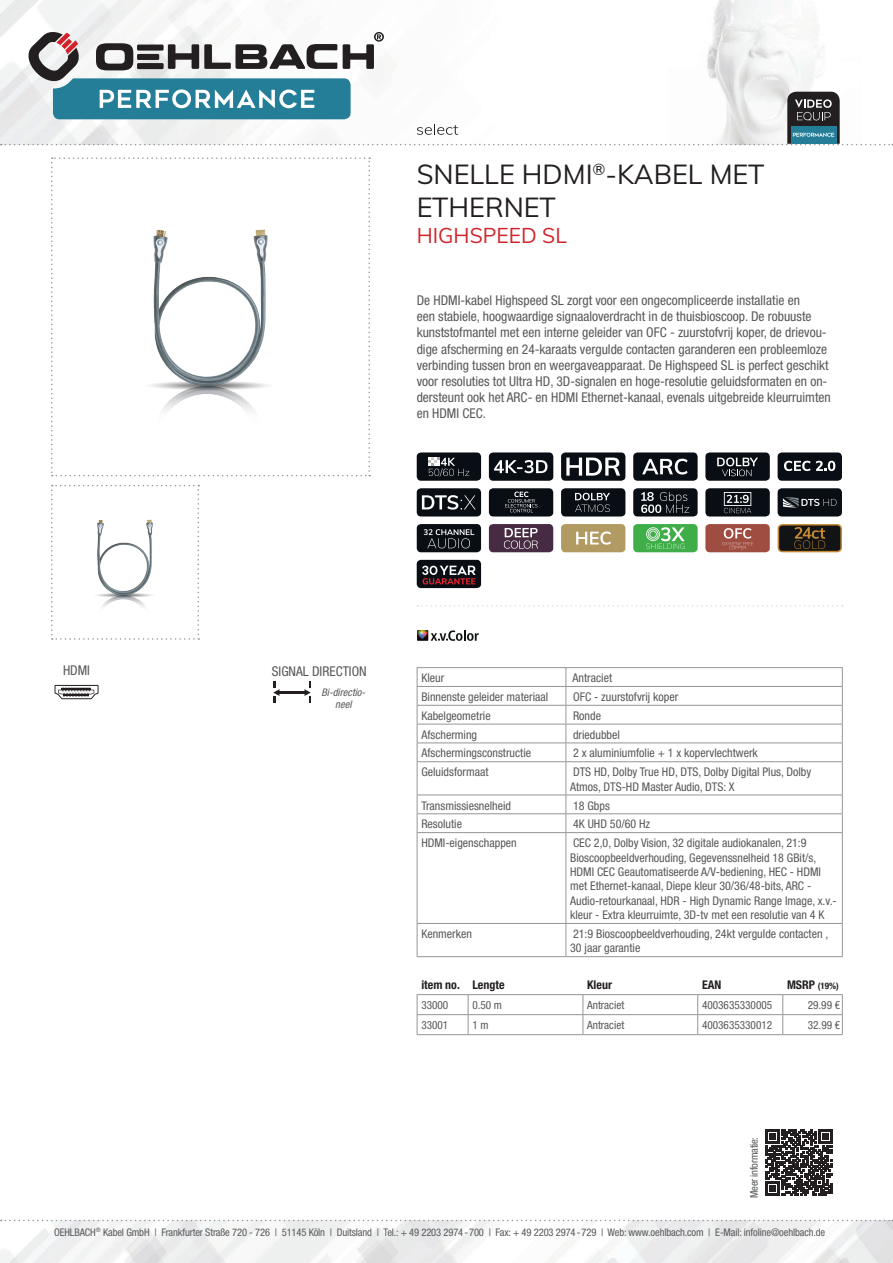
<style>
.page{position:relative;width:893px;height:1263px;background:#fff}
.page>*{position:absolute;margin:0;border:0;box-sizing:border-box;transform-origin:0 0}
.t1{font:27px/32.4px "Muli";color:#231f20}
.t2{font:21px "Muli";color:#d1232a}
.t3{font:condensed 13.5px/16.2px "Helvetica Neue LTW1 G";color:#57585a}
.t4{font:condensed 12px/14.4px "Helvetica Neue LTW1 G";color:#57585a}
.t5{font:700 condensed 12px "Helvetica Neue LTW1 G";color:#231f20}
.t6{font:condensed 11.25px "Helvetica Neue LTW1 G";color:#57585a}
.t7{font:condensed 10.5px "Helvetica Neue LTW1 G";letter-spacing:-.01em;color:#57585a}
.t8{font:italic condensed 10.5px/12.6px "Helvetica Neue LTW1 G";color:#57585a;text-align:center}
.t9{font:700 condensed 9px "Helvetica Neue LTW1 G";color:#231f20}
.s1{font-size:12px}
</style>
<div class="page">
<img style="left:0;top:1220px;width:893px;height:43px">
<img style="left:0;top:0;width:818px;height:145px">
<svg style="left:1px;top:1220px;width:892px;height:1px"></svg>
<svg style="left:51px;top:157px;width:319px;height:319px"></svg>
<svg style="left:51px;top:485px;width:148px;height:155px"></svg>
<div style="left:417px;top:452px;width:64px;height:29px;background:#090e15;border-radius:4px"></div>
<svg style="left:428px;top:458px;width:41px;height:18px"></svg>
<div style="left:417px;top:488px;width:64px;height:28px;background:#090e15;border-radius:4px"></div>
<svg style="left:422px;top:495px;width:54px;height:15px"></svg>
<div style="left:417px;top:524px;width:64px;height:28px;background:#090e15;border-radius:4px"></div>
<svg style="left:424px;top:529px;width:50px;height:19px"></svg>
<div style="left:417px;top:560px;width:64px;height:28px;background:#090e15;border-radius:4px"></div>
<svg style="left:422px;top:566px;width:54px;height:18px"></svg>
<svg style="left:417px;top:630px;width:62px;height:11px"></svg>
<div style="left:489px;top:452px;width:64px;height:29px;background:#090e15;border-radius:4px"></div>
<svg style="left:494px;top:460px;width:53px;height:13px"></svg>
<div style="left:489px;top:488px;width:64px;height:28px;background:#090e15;border-radius:4px"></div>
<svg style="left:505px;top:492px;width:33px;height:20px"></svg>
<div style="left:489px;top:524px;width:64px;height:28px;background:#462b42;border-radius:4px"></div>
<svg style="left:504px;top:528px;width:34px;height:21px"></svg>
<div style="left:561px;top:452px;width:64px;height:29px;background:#090e15;border-radius:4px"></div>
<svg style="left:566px;top:458px;width:54px;height:18px"></svg>
<div style="left:561px;top:488px;width:64px;height:28px;background:#090e15;border-radius:4px"></div>
<svg style="left:575px;top:493px;width:35px;height:19px"></svg>
<div style="left:561px;top:524px;width:64px;height:28px;background:#b29a63;border-radius:4px"></div>
<svg style="left:576px;top:531px;width:35px;height:14px"></svg>
<div style="left:633px;top:452px;width:65px;height:29px;background:#090e15;border-radius:4px"></div>
<svg style="left:642px;top:459px;width:46px;height:15px"></svg>
<div style="left:633px;top:488px;width:65px;height:28px;background:#090e15;border-radius:4px"></div>
<svg style="left:641px;top:492px;width:48px;height:21px"></svg>
<div style="left:633px;top:524px;width:65px;height:28px;background:#3fae49;border-radius:4px"></div>
<svg style="left:646px;top:527px;width:39px;height:22px"></svg>
<div style="left:705px;top:452px;width:65px;height:29px;background:#090e15;border-radius:4px"></div>
<svg style="left:717px;top:457px;width:41px;height:19px"></svg>
<div style="left:705px;top:488px;width:65px;height:28px;background:#090e15;border-radius:4px"></div>
<svg style="left:724px;top:492px;width:27px;height:21px"></svg>
<div style="left:705px;top:524px;width:65px;height:28px;background:#a04d41;border-radius:4px"></div>
<svg style="left:722px;top:528px;width:31px;height:21px"></svg>
<div style="left:778px;top:452px;width:64px;height:29px;background:#090e15;border-radius:4px"></div>
<svg style="left:784px;top:461px;width:51px;height:10px"></svg>
<div style="left:778px;top:488px;width:64px;height:28px;background:#090e15;border-radius:4px"></div>
<svg style="left:783px;top:497px;width:53px;height:11px"></svg>
<svg style="left:778px;top:524px;width:64px;height:28px;background:#3d311e"></svg>
<svg style="left:55px;top:685px;width:44px;height:14px"></svg>
<hr style="left:279px;top:691px;width:26px;height:3px;background:#231f20">
<svg style="left:273px;top:681px;width:6px;height:22px"></svg>
<svg style="left:304px;top:681px;width:7px;height:22px"></svg>
<svg style="left:417px;top:605px;width:426px;height:2px"></svg>
<svg style="left:766px;top:1129px;width:66px;height:67px"></svg>
<svg style="left:1px;top:31px;width:892px;height:114px"></svg>
<svg style="left:417px;top:995px;width:426px;height:39px"></svg>
<hr style="left:417px;top:1034px;width:51px;height:1px;background:#939598">
<hr style="left:468px;top:1034px;width:115px;height:1px;background:#939598">
<hr style="left:583px;top:1034px;width:115px;height:1px;background:#939598">
<hr style="left:698px;top:1034px;width:85px;height:1px;background:#939598">
<hr style="left:783px;top:1034px;width:60px;height:1px;background:#939598">
<hr style="left:417px;top:994px;width:51px;height:1px;background:#939598">
<hr style="left:468px;top:994px;width:115px;height:1px;background:#939598">
<hr style="left:583px;top:994px;width:115px;height:1px;background:#939598">
<hr style="left:698px;top:994px;width:85px;height:1px;background:#939598">
<hr style="left:783px;top:994px;width:60px;height:1px;background:#939598">
<hr style="left:417px;top:667px;width:149px;height:1px;background:#939598">
<hr style="left:566px;top:667px;width:277px;height:1px;background:#939598">
<svg style="left:417px;top:668px;width:426px;height:93px"></svg>
<hr style="left:417px;top:761px;width:149px;height:1px;background:#939598">
<hr style="left:417px;top:762px;width:1px;height:32px;background:#939598">
<hr style="left:566px;top:761px;width:277px;height:1px;background:#939598">
<hr style="left:566px;top:762px;width:1px;height:32px;background:#939598">
<hr style="left:842px;top:762px;width:1px;height:32px;background:#939598">
<hr style="left:417px;top:794px;width:149px;height:1px;background:#939598">
<hr style="left:566px;top:794px;width:277px;height:1px;background:#939598">
<hr style="left:417px;top:813px;width:149px;height:1px;background:#939598">
<svg style="left:417px;top:795px;width:1px;height:37px"></svg>
<hr style="left:566px;top:813px;width:277px;height:1px;background:#939598">
<svg style="left:566px;top:795px;width:1px;height:37px"></svg>
<svg style="left:842px;top:795px;width:1px;height:37px"></svg>
<hr style="left:417px;top:832px;width:149px;height:1px;background:#939598">
<hr style="left:417px;top:833px;width:1px;height:90px;background:#939598">
<hr style="left:566px;top:832px;width:277px;height:1px;background:#939598">
<hr style="left:566px;top:833px;width:1px;height:90px;background:#939598">
<hr style="left:842px;top:833px;width:1px;height:90px;background:#939598">
<hr style="left:417px;top:923px;width:149px;height:1px;background:#939598">
<hr style="left:417px;top:924px;width:1px;height:32px;background:#939598">
<hr style="left:566px;top:923px;width:277px;height:1px;background:#939598">
<hr style="left:566px;top:924px;width:1px;height:32px;background:#939598">
<hr style="left:842px;top:924px;width:1px;height:32px;background:#939598">
<hr style="left:417px;top:956px;width:149px;height:1px;background:#939598">
<hr style="left:566px;top:956px;width:277px;height:1px;background:#939598">
<h1 class="t1" style="left:417px;top:157px;width:349px">SNELLE HDMI<sup>®</sup>-KABEL MET<br>ETHERNET</h1>
<h2 class="t2" style="left:417px;top:221px;width:152px">HIGHSPEED SL</h2>
<p class="t3" style="left:417px;top:292px;width:415px">De HDMI-kabel Highspeed SL zorgt voor een ongecompliceerde installatie en<br>een stabiele, hoogwaardige signaaloverdracht in de thuisbioscoop. De robuuste kunststofmantel met een interne geleider van OFC - zuurstofvrij koper, de drievou&shy;dige afscherming en 24-karaats vergulde contacten garanderen een probleemloze verbinding tussen bron en weergaveapparaat. De Highspeed SL is perfect geschikt voor resoluties tot Ultra HD, 3D-signalen en hoge-resolutie geluidsformaten en on&shy;dersteunt ook het ARC- en HDMI Ethernet-kanaal, evenals uitgebreide kleurruimten en HDMI CEC.</p>
<p class="t3" style="left:63px;top:662px;width:29px">HDMI</p>
<p class="t3" style="left:272px;top:663px;width:96px">SIGNAL DIRECTION</p>
<p class="t8" style="left:321px;top:686px;width:48px">Bi-directio&shy;neel</p>
<p class="t4" style="left:421px;top:671px;width:24px">Kleur</p>
<p class="t4" style="left:573px;top:671px;width:41px">Antraciet</p>
<p class="t4" style="left:421px;top:690px;width:128px">Binnenste geleider materiaal</p>
<p class="t4" style="left:573px;top:690px;width:107px">OFC - zuurstofvrij koper</p>
<p class="t4" style="left:421px;top:708px;width:71px">Kabelgeometrie</p>
<p class="t4" style="left:573px;top:708px;width:29px">Ronde</p>
<p class="t4" style="left:421px;top:727px;width:57px">Afscherming</p>
<p class="t4" style="left:573px;top:727px;width:48px">driedubbel</p>
<p class="t4" style="left:421px;top:746px;width:111px">Afschermingsconstructie</p>
<p class="t4" style="left:573px;top:746px;width:186px">2 x aluminiumfolie + 1 x kopervlechtwerk</p>
<p class="t4" style="left:421px;top:765px;width:69px">Geluidsformaat</p>
<p class="t4" style="left:570px;top:765px;width:243px">DTS HD, Dolby True HD, DTS, Dolby Digital Plus, Dolby<br>Atmos, DTS-HD Master Audio, DTS: X</p>
<p class="t4" style="left:421px;top:798px;width:91px">Transmissiesnelheid</p>
<p class="t4" style="left:573px;top:798px;width:38px">18 Gbps</p>
<p class="t4" style="left:421px;top:817px;width:42px">Resolutie</p>
<p class="t4" style="left:573px;top:817px;width:79px">4K UHD 50/60 Hz</p>
<p class="t4" style="left:421px;top:836px;width:97px">HDMI-eigenschappen</p>
<p class="t4" style="left:570px;top:836px;width:268px">CEC 2,0, Dolby Vision, 32 digitale audiokanalen, 21:9<br>Bioscoopbeeldverhouding, Gegevenssnelheid 18 GBit/s, HDMI CEC Geautomatiseerde A/V-bediening, HEC - HDMI met Ethernet-kanaal, Diepe kleur 30/36/48-bits, ARC - Audio-retourkanaal, HDR - High Dynamic Range Image, x.v.- kleur - Extra kleurruimte, 3D-tv met een resolutie van 4 K</p>
<p class="t4" style="left:421px;top:926px;width:52px">Kenmerken</p>
<p class="t4" style="left:570px;top:926px;width:260px">21:9 Bioscoopbeeldverhouding, 24kt vergulde contacten ,<br>30 jaar garantie</p>
<p class="t5" style="left:421px;top:977px;width:85px">item no. Lengte</p>
<p class="t5" style="left:587px;top:977px;width:26px">Kleur</p>
<p class="t5" style="left:702px;top:977px;width:21px">EAN</p>
<p class="t9" style="left:787px;top:980px;width:53px"><span class="s1">MSRP</span> (19%)</p>
<p class="t6" style="left:421px;top:998px;width:28px">33000</p>
<p class="t6" style="left:472px;top:998px;width:31px">0.50 m</p>
<p class="t6" style="left:587px;top:998px;width:39px">Antraciet</p>
<p class="t6" style="left:702px;top:998px;width:72px">4003635330005</p>
<p class="t6" style="left:808px;top:998px;width:34px">29.99 €</p>
<p class="t6" style="left:421px;top:1018px;width:28px">33001</p>
<p class="t6" style="left:472px;top:1018px;width:18px">1 m</p>
<p class="t6" style="left:587px;top:1018px;width:39px">Antraciet</p>
<p class="t6" style="left:702px;top:1018px;width:72px">4003635330012</p>
<p class="t6" style="left:808px;top:1018px;width:34px">32.99 €</p>
<p class="t7" style="left:748px;top:1198px;width:63px;rotate:-90deg">Meer informatie:</p>
<p class="t7" style="left:54px;top:1226px;width:773px">OEHLBACH<sup>®</sup> Kabel GmbH | Frankfurter Straße 720 - 726 | 51145 Köln | Duitsland | Tel.: + 49 2203 2974-700 | Fax: + 49 2203 2974-729 | Web: www.oehlbach.com | E-Mail: infoline@oehlbach.de</p>
</div>
